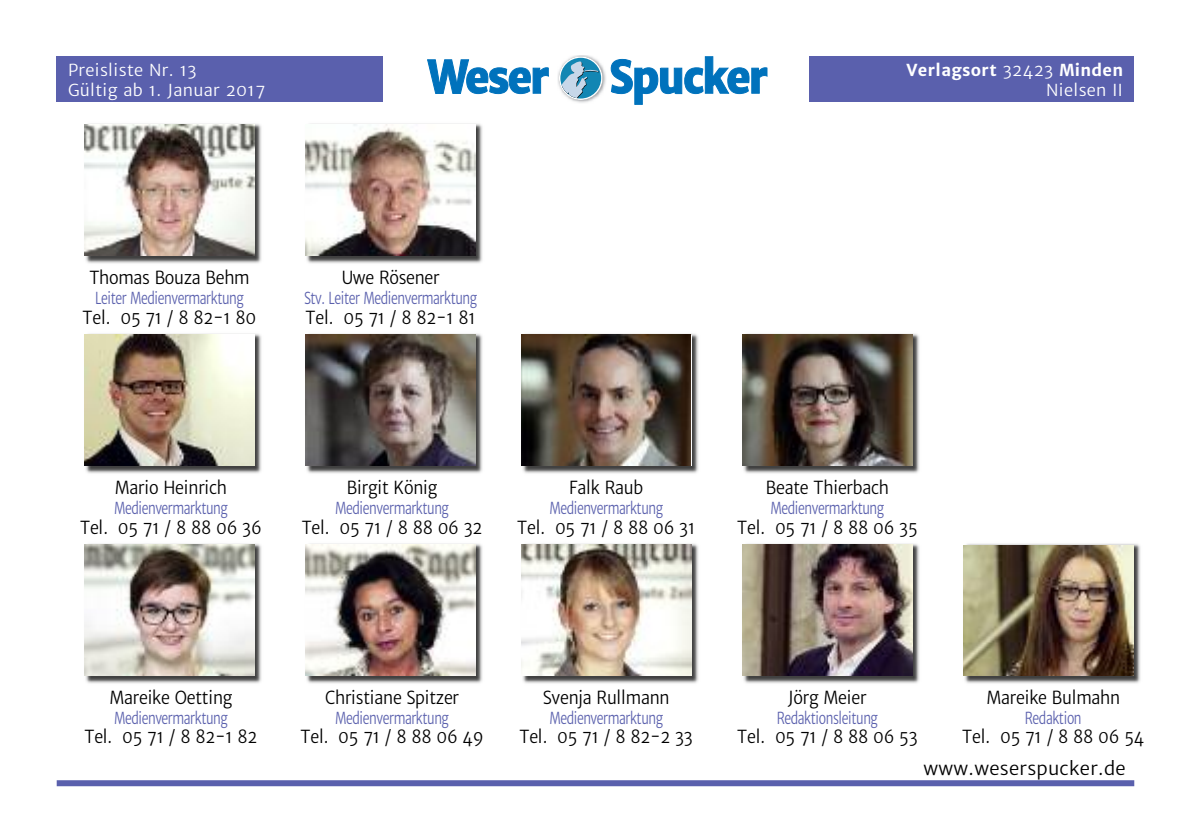
<style>
.page{position:relative;width:1191px;height:840px;background:#fff}
.page>*{position:absolute;margin:0;border:0;box-sizing:border-box;transform-origin:0 0}
.t1{font:18px "Merriweather Sans";letter-spacing:.02em;color:#000}
.t2{font:17.4px "Merriweather Sans";letter-spacing:-.015em;color:#000;scale:.9 1}
.t3{font:16px "Merriweather Sans";letter-spacing:-.035em;color:#5a60ad;scale:.75 1}
.t4{font:16px "Merriweather Sans";letter-spacing:.02em;color:#fff}
.t5{font:700 16px "Merriweather Sans";letter-spacing:.02em;color:#fff}
.s1{font-weight:400}
</style>
<div class="page">
<svg style="left:57px;top:780px;width:1077px;height:5px;background:#6167b0"></svg>
<div style="left:57px;top:57px;width:1077px;height:45px;background:#5a60ad"></div>
<div style="left:383px;top:51px;width:425px;height:59px;background:#fff"></div>
<svg style="left:427px;top:59px;width:122px;height:35px"></svg>
<svg style="left:610px;top:56px;width:157px;height:49px"></svg>
<svg style="left:559px;top:56px;width:43px;height:44px"></svg>
<div style="left:560px;top:58px;width:41px;height:40px;background:#1286b3;border-radius:50%"></div>
<svg style="left:560px;top:61px;width:39px;height:34px"></svg>
<img style="left:565px;top:95px;width:34px;height:8px">
<img style="left:84px;top:123px;width:178px;height:141px">
<img style="left:84px;top:125px;width:170px;height:130px">
<img style="left:84px;top:333px;width:178px;height:141px">
<img style="left:84px;top:335px;width:170px;height:130px">
<img style="left:305px;top:333px;width:178px;height:141px">
<img style="left:305px;top:335px;width:170px;height:130px">
<img style="left:305px;top:123px;width:178px;height:141px">
<img style="left:305px;top:125px;width:170px;height:130px">
<img style="left:521px;top:333px;width:178px;height:141px">
<img style="left:521px;top:335px;width:169px;height:130px">
<img style="left:84px;top:543px;width:178px;height:141px">
<img style="left:84px;top:544px;width:170px;height:131px">
<img style="left:305px;top:543px;width:178px;height:141px">
<img style="left:305px;top:544px;width:170px;height:131px">
<img style="left:522px;top:543px;width:177px;height:141px">
<img style="left:521px;top:544px;width:170px;height:131px">
<img style="left:742px;top:333px;width:178px;height:141px">
<img style="left:742px;top:335px;width:170px;height:130px">
<img style="left:742px;top:543px;width:178px;height:141px">
<img style="left:742px;top:544px;width:170px;height:131px">
<img style="left:963px;top:543px;width:178px;height:141px">
<img style="left:963px;top:545px;width:170px;height:130px">
<p class="t4" style="left:68px;top:61px;width:130px">Preisliste Nr. 13</p>
<p class="t5" style="left:906px;top:61px;width:218px">Verlagsort <span class="s1">32423</span> Minden</p>
<p class="t4" style="left:68px;top:81px;width:199px">Gültig ab 1. Januar 2017</p>
<p class="t4" style="left:1046px;top:81px;width:78px">Nielsen II</p>
<p class="t2" style="left:89px;top:268px;width:180px">Thomas Bouza Behm</p>
<p class="t3" style="left:95px;top:289px;width:200px">Leiter Medienvermarktung</p>
<p class="t2" style="left:82px;top:307px;width:195px">Tel. 05 71 / 8 82-1 80</p>
<p class="t2" style="left:342px;top:268px;width:110px">Uwe Rösener</p>
<p class="t3" style="left:304px;top:289px;width:232px">Stv. Leiter Medienvermarktung</p>
<p class="t2" style="left:305px;top:307px;width:191px">Tel. 05 71 / 8 82-1 81</p>
<p class="t2" style="left:115px;top:477px;width:126px">Mario Heinrich</p>
<p class="t3" style="left:114px;top:498px;width:153px">Medienvermarktung</p>
<p class="t2" style="left:80px;top:517px;width:203px">Tel. 05 71 / 8 88 06 36</p>
<p class="t2" style="left:347px;top:477px;width:102px">Birgit König</p>
<p class="t3" style="left:335px;top:498px;width:153px">Medienvermarktung</p>
<p class="t2" style="left:302px;top:517px;width:202px">Tel. 05 71 / 8 88 06 32</p>
<p class="t2" style="left:569px;top:477px;width:84px">Falk Raub</p>
<p class="t3" style="left:549px;top:498px;width:153px">Medienvermarktung</p>
<p class="t2" style="left:517px;top:517px;width:199px">Tel. 05 71 / 8 88 06 31</p>
<p class="t2" style="left:766px;top:477px;width:138px">Beate Thierbach</p>
<p class="t3" style="left:770px;top:498px;width:153px">Medienvermarktung</p>
<p class="t2" style="left:737px;top:517px;width:202px">Tel. 05 71 / 8 88 06 35</p>
<p class="t2" style="left:109px;top:687px;width:138px">Mareike Oetting</p>
<p class="t3" style="left:114px;top:708px;width:153px">Medienvermarktung</p>
<p class="t2" style="left:84px;top:726px;width:194px">Tel. 05 71 / 8 82-1 82</p>
<p class="t2" style="left:325px;top:687px;width:150px">Christiane Spitzer</p>
<p class="t3" style="left:335px;top:708px;width:153px">Medienvermarktung</p>
<p class="t2" style="left:300px;top:726px;width:205px">Tel. 05 71 / 8 88 06 49</p>
<p class="t2" style="left:543px;top:687px;width:142px">Svenja Rullmann</p>
<p class="t3" style="left:549px;top:708px;width:153px">Medienvermarktung</p>
<p class="t2" style="left:519px;top:726px;width:194px">Tel. 05 71 / 8 82-2 33</p>
<p class="t2" style="left:788px;top:687px;width:89px">Jörg Meier</p>
<p class="t3" style="left:777px;top:708px;width:136px">Redaktionsleitung</p>
<p class="t2" style="left:737px;top:726px;width:202px">Tel. 05 71 / 8 88 06 53</p>
<p class="t2" style="left:986px;top:687px;width:150px">Mareike Bulmahn</p>
<p class="t3" style="left:1025px;top:708px;width:77px">Redaktion</p>
<p class="t2" style="left:962px;top:726px;width:204px">Tel. 05 71 / 8 88 06 54</p>
<p class="t1" style="left:923px;top:758px;width:204px">www.weserspucker.de</p>
</div>
